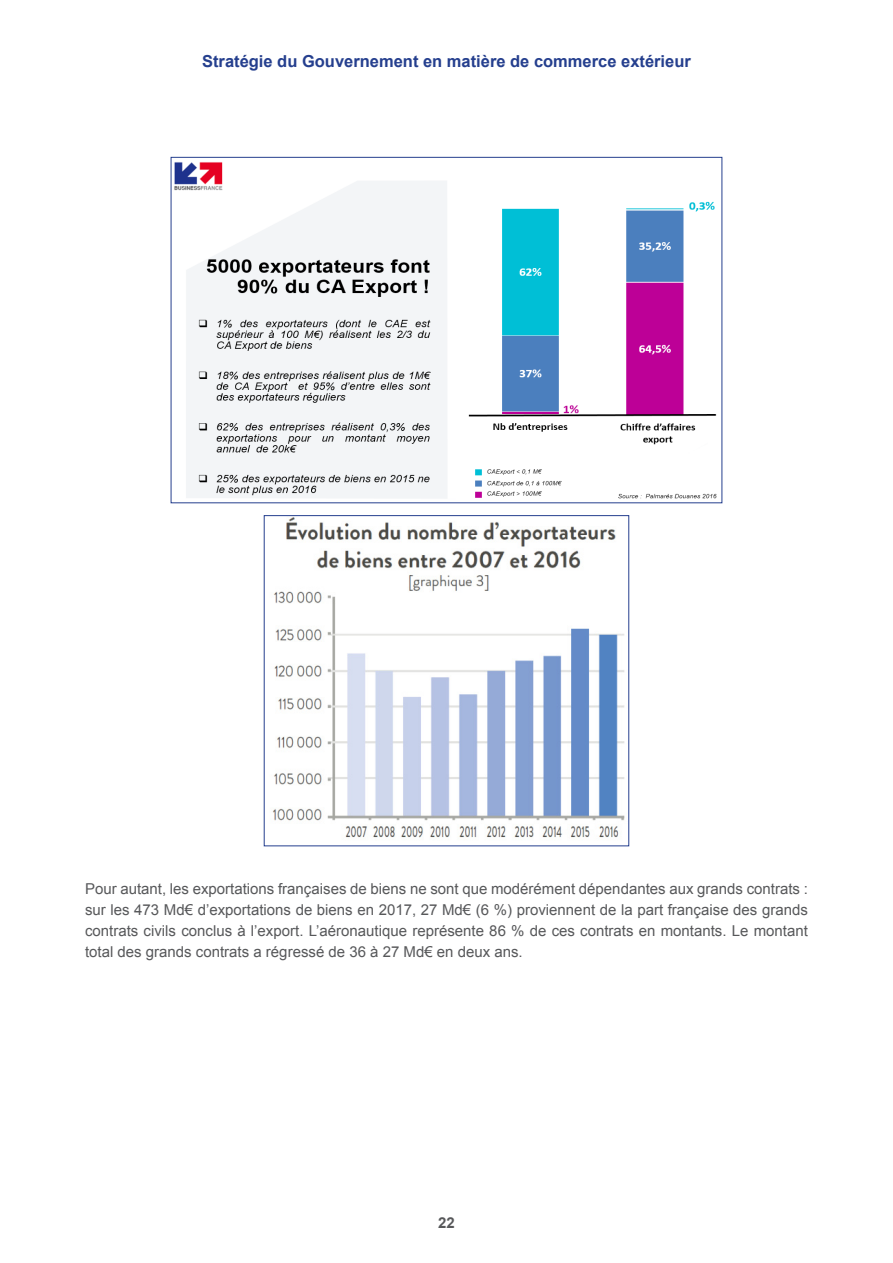
<style>
.page{position:relative;width:893px;height:1263px;background:#fff}
.page>*{position:absolute;margin:0;border:0;box-sizing:border-box;transform-origin:0 0}
.t1{font:700 16.5px "Arial";color:#253f8e}
.t2{font:15px/21px "Arial";color:#57585a;text-align:justify}
.t3{font:700 15px "Arial";color:#57585a}
</style>
<div class="page">
<img style="left:174px;top:162px;width:543px;height:337px">
<img style="left:272px;top:517px;width:353px;height:321px">
<p class="t1" style="left:202px;top:51px;width:490px">Stratégie du Gouvernement en matière de commerce extérieur</p>
<p class="t2" style="left:85px;top:878px;width:724px">Pour autant, les exportations françaises de biens ne sont que modérément dépendantes aux grands contrats : sur les 473 Md€ d’exportations de biens en 2017, 27 Md€ (6 %) proviennent de la part française des grands contrats civils conclus à l’export. L’aéronautique représente 86 % de ces contrats en montants. Le montant total des grands contrats a régressé de 36 à 27 Md€ en deux ans.</p>
<p class="t3" style="left:438px;top:1213px;width:18px">22</p>
</div>
